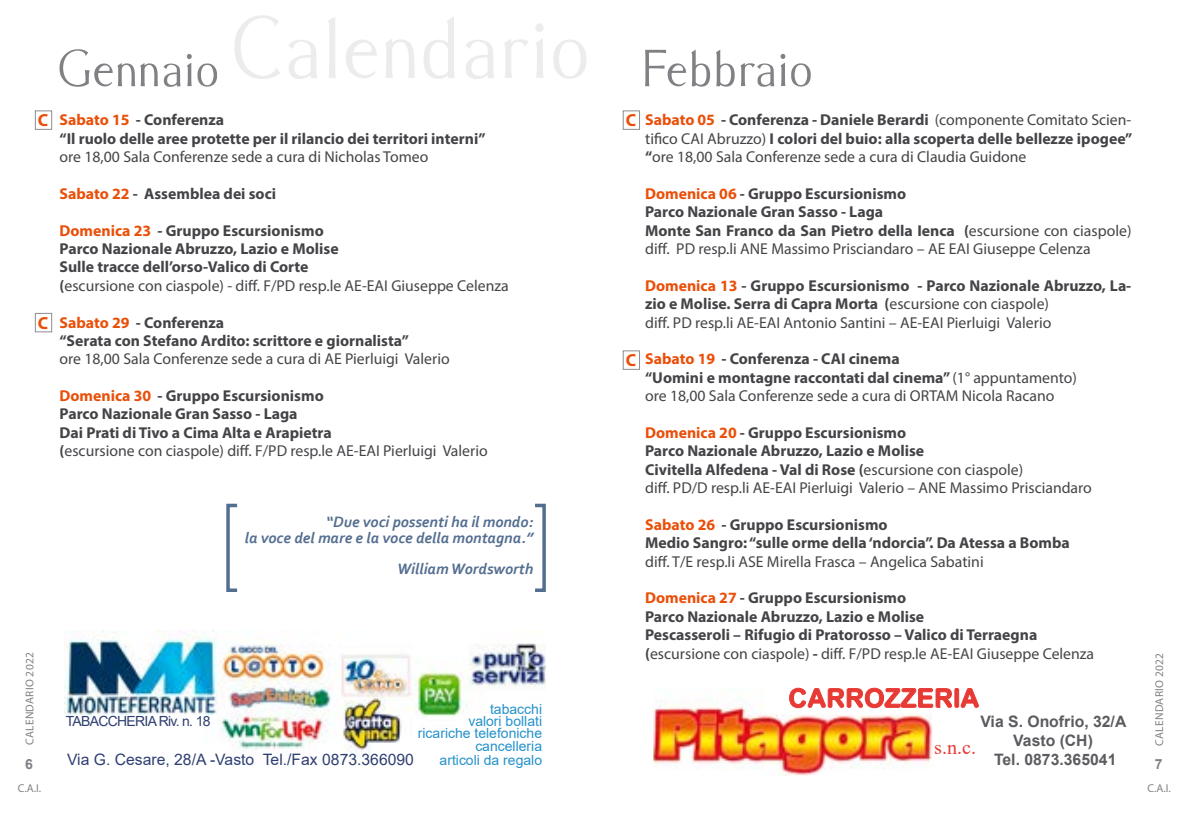
<style>
.page{position:relative;width:1191px;height:819px;background:#fff}
.page>*{position:absolute;margin:0;border:0;box-sizing:border-box;transform-origin:0 0}
.t1{font:20.12px "Times New Roman";color:#e83a34}
.t2{font:700 17.5px "Myriad Pro";color:#ea4f09}
.t3{font:700 15.75px/18.4px "Myriad Pro";color:#454347}
.t4{font:15.75px/18.4px "Myriad Pro";color:#454347}
.t5{font:italic 700 15.75px/15.8px "Corbel";color:#546e90;text-align:right}
.t6{font:15.75px "Arial";color:#2e3e71}
.t7{font:700 15.75px/18.9px "Arial";color:#5c5b60;text-align:center}
.t8{font:14px/12.2px "Arial";color:#2492cb;text-align:right}
.t9{font:14px "Arial";letter-spacing:-.05em;color:#2e3e71}
.t10{font:700 14px "Arial";color:#818084}
.t11{font:11.38px "Myriad Pro";letter-spacing:.025em;color:#818084}
.s1{color:#ea4f09}
.s2{font-weight:400}
.s3{font-weight:700;color:#ea4f09}
.s4{font-weight:700}
</style>
<div class="page">
<svg style="left:60px;top:49px;width:157px;height:38px"></svg>
<svg style="left:645px;top:50px;width:165px;height:37px"></svg>
<svg style="left:235px;top:15px;width:351px;height:64px"></svg>
<div style="left:623px;top:350px;width:17px;height:20px;border:1px solid #8d8c90"></div>
<div style="left:623px;top:110px;width:17px;height:20px;border:1px solid #8d8c90"></div>
<div style="left:35px;top:110px;width:17px;height:20px;border:1px solid #8d8c90"></div>
<div style="left:35px;top:313px;width:17px;height:19px;border:1px solid #8d8c90"></div>
<div style="left:226px;top:503px;width:13px;height:89px;border:4px solid #546e90"></div>
<div style="left:533px;top:503px;width:13px;height:89px;border:4px solid #546e90"></div>
<img style="left:64px;top:630px;width:482px;height:133px">
<img style="left:654px;top:689px;width:306px;height:86px">
<svg style="left:789px;top:687px;width:164px;height:21px"></svg>
<hr style="left:955px;top:688px;width:3px;height:19px;background:#e83a34">
<div style="left:954px;top:688px;width:5px;height:19px;border:1px solid #e83a34"></div>
<svg style="left:960px;top:688px;width:19px;height:20px"></svg>
<p class="t3" style="left:60px;top:110px;width:427px"><span class="s1">Sabato 15</span> - Conferenza<br>“Il ruolo delle aree protette per il rilancio dei territori interni”</p>
<p class="t4" style="left:60px;top:147px;width:370px">ore 18,00 Sala Conferenze sede a cura di Nicholas Tomeo</p>
<p class="t3" style="left:60px;top:184px;width:218px"><span class="s1">Sabato 22</span> - Assemblea dei soci</p>
<p class="t3" style="left:60px;top:220px;width:451px"><span class="s1">Domenica 23</span> - Gruppo Escursionismo<br>Parco Nazionale Abruzzo, Lazio e Molise<br>Sulle tracce dell’orso-Valico di Corte<br>(<span class="s2">escursione con ciaspole) - diff. F/PD resp.le AE-EAI Giuseppe Celenza</span></p>
<p class="t3" style="left:60px;top:312px;width:351px"><span class="s1">Sabato 29</span> - Conferenza<br>“Serata con Stefano Ardito: scrittore e giornalista”</p>
<p class="t4" style="left:60px;top:349px;width:392px">ore 18,00 Sala Conferenze sede a cura di AE Pierluigi Valerio</p>
<p class="t3" style="left:60px;top:386px;width:430px"><span class="s1">Domenica 30</span> - Gruppo Escursionismo<br>Parco Nazionale Gran Sasso - Laga<br>Dai Prati di Tivo a Cima Alta e Arapietra<br>(<span class="s2">escursione con ciaspole) diff. F/PD resp.le AE-EAI Pierluigi Valerio</span></p>
<p class="t2" style="left:38px;top:109px;width:12px">C</p>
<p class="t2" style="left:626px;top:109px;width:12px">C</p>
<p class="t2" style="left:38px;top:311px;width:12px">C</p>
<p class="t2" style="left:626px;top:349px;width:12px">C</p>
<p class="t5" style="left:245px;top:513px;width:290px">“Due voci possenti ha il mondo:<br>la voce del mare e la voce della montagna.”</p>
<p class="t5" style="left:397px;top:560px;width:138px">William Wordsworth</p>
<p class="t11" style="left:23px;top:745px;width:94px;rotate:-90deg">CALENDARIO 2022</p>
<p class="t11" style="left:18px;top:780px;width:25px">C.A.I.</p>
<p class="t10" style="left:25px;top:753px;width:9px">6</p>
<p class="t8" style="left:418px;top:702px;width:126px">tabacchi<br>valori bollati ricariche telefoniche cancelleria</p>
<p class="t8" style="left:439px;top:753px;width:104px">articoli da regalo</p>
<p class="t9" style="left:66px;top:711px;width:146px">TABACCHERIA Riv. n. 18</p>
<p class="t6" style="left:67px;top:748px;width:348px">Via G. Cesare, 28/A -Vasto Tel./Fax 0873.366090</p>
<p class="t4" style="left:645px;top:110px;width:489px;text-align:justify"><span class="s3">Sabato 05</span> <span class="s4">- Conferenza - Daniele Berardi</span> (componente Comitato Scien&shy;tifico CAI Abruzzo) <span class="s4">I colori del buio: alla scoperta delle bellezze ipogee” “</span>ore 18,00 Sala Conferenze sede a cura di Claudia Guidone</p>
<p class="t3" style="left:645px;top:184px;width:488px"><span class="s1">Domenica 06</span> - Gruppo Escursionismo<br>Parco Nazionale Gran Sasso - Laga<br>Monte San Franco da San Pietro della Ienca (<span class="s2">escursione con ciaspole) diff. PD resp.li ANE Massimo Prisciandaro – AE EAI Giuseppe Celenza</span></p>
<p class="t4" style="left:645px;top:276px;width:488px"><span class="s3">Domenica 13</span> <span class="s4">- Gruppo Escursionismo - Parco Nazionale Abruzzo, La&shy;zio e Molise. Serra di Capra Morta (</span>escursione con ciaspole)<br>diff. PD resp.li AE-EAI Antonio Santini – AE-EAI Pierluigi Valerio</p>
<p class="t4" style="left:645px;top:349px;width:433px"><span class="s3">Sabato 19</span> <span class="s4">- Conferenza - CAI cinema<br>“Uomini e montagne raccontati dal cinema”</span> (1° appuntamento) ore 18,00 Sala Conferenze sede a cura di ORTAM Nicola Racano</p>
<p class="t4" style="left:645px;top:423px;width:448px"><span class="s3">Domenica 20</span> <span class="s4">- Gruppo Escursionismo<br>Parco Nazionale Abruzzo, Lazio e Molise<br>Civitella Alfedena - Val di Rose (</span>escursione con ciaspole)<br>diff. PD/D resp.li AE-EAI Pierluigi Valerio – ANE Massimo Prisciandaro</p>
<p class="t3" style="left:645px;top:514px;width:426px"><span class="s1">Sabato 26</span> - Gruppo Escursionismo<br>Medio Sangro: “sulle orme della ‘ndorcia”. Da Atessa a Bomba</p>
<p class="t4" style="left:645px;top:552px;width:340px">diff. T/E resp.li ASE Mirella Frasca – Angelica Sabatini</p>
<p class="t3" style="left:645px;top:588px;width:450px"><span class="s1">Domenica 27</span> - Gruppo Escursionismo<br>Parco Nazionale Abruzzo, Lazio e Molise<br>Pescasseroli – Rifugio di Pratorosso – Valico di Terraegna (<span class="s2">escursione con ciaspole)</span> - <span class="s2">diff. F/PD resp.le AE-EAI Giuseppe Celenza</span></p>
<p class="t7" style="left:980px;top:712px;width:147px">Via S. Onofrio, 32/A<br>Vasto (CH)<br>Tel. 0873.365041</p>
<p class="t1" style="left:934px;top:732px;width:43px">s.n.c.</p>
<p class="t11" style="left:1152px;top:745px;width:94px;rotate:-90deg">CALENDARIO 2022</p>
<p class="t10" style="left:1154px;top:754px;width:9px">7</p>
<p class="t11" style="left:1147px;top:781px;width:25px">C.A.I.</p>
</div>
